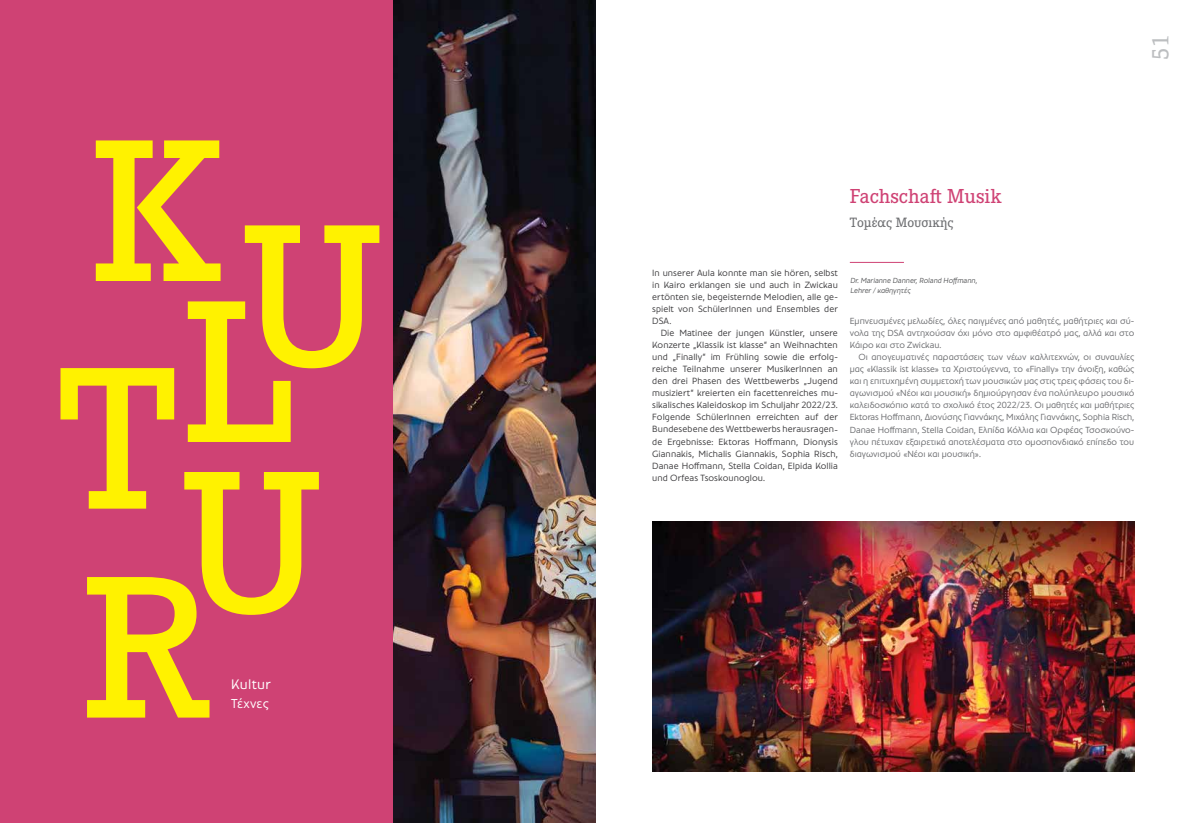
<style>
.page{position:relative;width:1191px;height:823px;background:#fff}
.page>*{position:absolute;margin:0;border:0;box-sizing:border-box;transform-origin:0 0}
.t1{font:190.8px "Rockwell Nova";color:#fff200}
.t2{font:23px "Cordale";color:#bcbec0}
.t3{font:500 21px "Corporate E Pro";color:#cf4274}
.t4{font:15px "PF Brummell";letter-spacing:.025em;color:#fff}
.t5{font:500 14px "Corporate E Pro";color:#6d6e71}
.t6{font:14px "PF Brummell";letter-spacing:.025em;color:#fff}
.t7{font:9.8px/12px "PF Brummell";letter-spacing:.01em;color:#414042;text-align:justify}
.t8{font:9.6px/12px "PF Brummell";color:#6d6e71;text-align:justify}
.t9{font:italic 8px/10px "PF Brummell";color:#58595b}
</style>
<div class="page">
<img style="left:393px;top:0;width:202px;height:822px">
<div style="left:0;top:0;width:393px;height:822px;background:#cf4274"></div>
<img style="left:652px;top:521px;width:482px;height:250px">
<hr style="left:850px;top:262px;width:54px;height:1px;background:#cf4274">
<h1 class="t1" style="left:92px;top:94px;width:132px">K</h1>
<h1 class="t1" style="left:185px;top:216px;width:200px">UL</h1>
<h1 class="t1" style="left:54px;top:321px;width:128px">T</h1>
<h1 class="t1" style="left:180px;top:425px;width:144px">U</h1>
<h1 class="t1" style="left:85px;top:530px;width:128px">R</h1>
<h3 class="t4" style="left:231px;top:675px;width:41px">Kultur</h3>
<h3 class="t6" style="left:231px;top:695px;width:39px">Τέχνες</h3>
<h2 class="t2" style="left:1147px;top:59px;width:26px;rotate:-90deg">51</h2>
<h3 class="t3" style="left:850px;top:181px;width:153px">Fachschaft Musik</h3>
<h3 class="t5" style="left:850px;top:213px;width:105px">Τομέας Μουσικής</h3>
<p class="t7" style="left:652px;top:267px;width:187px">In unserer Aula konnte man sie hören, selbst in Kairo erklangen sie und auch in Zwickau ertönten sie, begeisternde Melodien, alle ge&shy;spielt von SchülerInnen und Ensembles der DSA.</p>
<p class="t7" style="left:652px;top:327px;width:187px;text-indent:9px">Die Matinee der jungen Künstler, unsere Konzerte „Klassik ist klasse“ an Weihnachten und „Finally“ im Frühling sowie die erfolg&shy;reiche Teilnahme unserer MusikerInnen an den drei Phasen des Wettbewerbs „Jugend musiziert“ kreierten ein facettenreiches mu&shy;sikalisches Kaleidoskop im Schuljahr 2022/23.<br>Folgende SchülerInnen erreichten auf der Bundesebene des Wettbewerbs herausragen&shy;de Ergebnisse: Ektoras Hoffmann, Dionysis Giannakis, Michalis Giannakis, Sophia Risch, Danae Hoffmann, Stella Coidan, Elpida Kollia und Orfeas Tsoskounoglou.</p>
<p class="t9" style="left:850px;top:275px;width:128px">Dr. Marianne Danner, Roland Hoffmann,<br>Lehrer / καθηγητές</p>
<p class="t8" style="left:850px;top:315px;width:286px">Εμπνευσμένες μελωδίες, όλες παιγμένες από μαθητές, μαθήτριες και σύ&shy;νολα της DSA αντηχούσαν όχι μόνο στο αμφιθέατρό μας, αλλά και στο Κάιρο και στο Zwickau.</p>
<p class="t8" style="left:850px;top:351px;width:286px;text-indent:9px">Οι απογευματινές παραστάσεις των νέων καλλιτεχνών, οι συναυλίες μας «Klassik ist klasse» τα Χριστούγεννα, το «Finally» την άνοιξη, καθώς και η επιτυχημένη συμμετοχή των μουσικών μας στις τρεις φάσεις του δι&shy;αγωνισμού «Νέοι και μουσική» δημιούργησαν ένα πολύπλευρο μουσικό καλειδοσκόπιο κατά το σχολικό έτος 2022/23. Οι μαθητές και μαθήτριες Ektoras Hoffmann, Διονύσης Γιαννάκης, Μιχάλης Γιαννάκης, Sophia Risch, Danae Hoffmann, Stella Coidan, Ελπίδα Κόλλια και Ορφέας Τσοσκούνο&shy;γλου πέτυχαν εξαιρετικά αποτελέσματα στο ομοσπονδιακό επίπεδο του διαγωνισμού «Νέοι και μουσική».</p>
</div>
